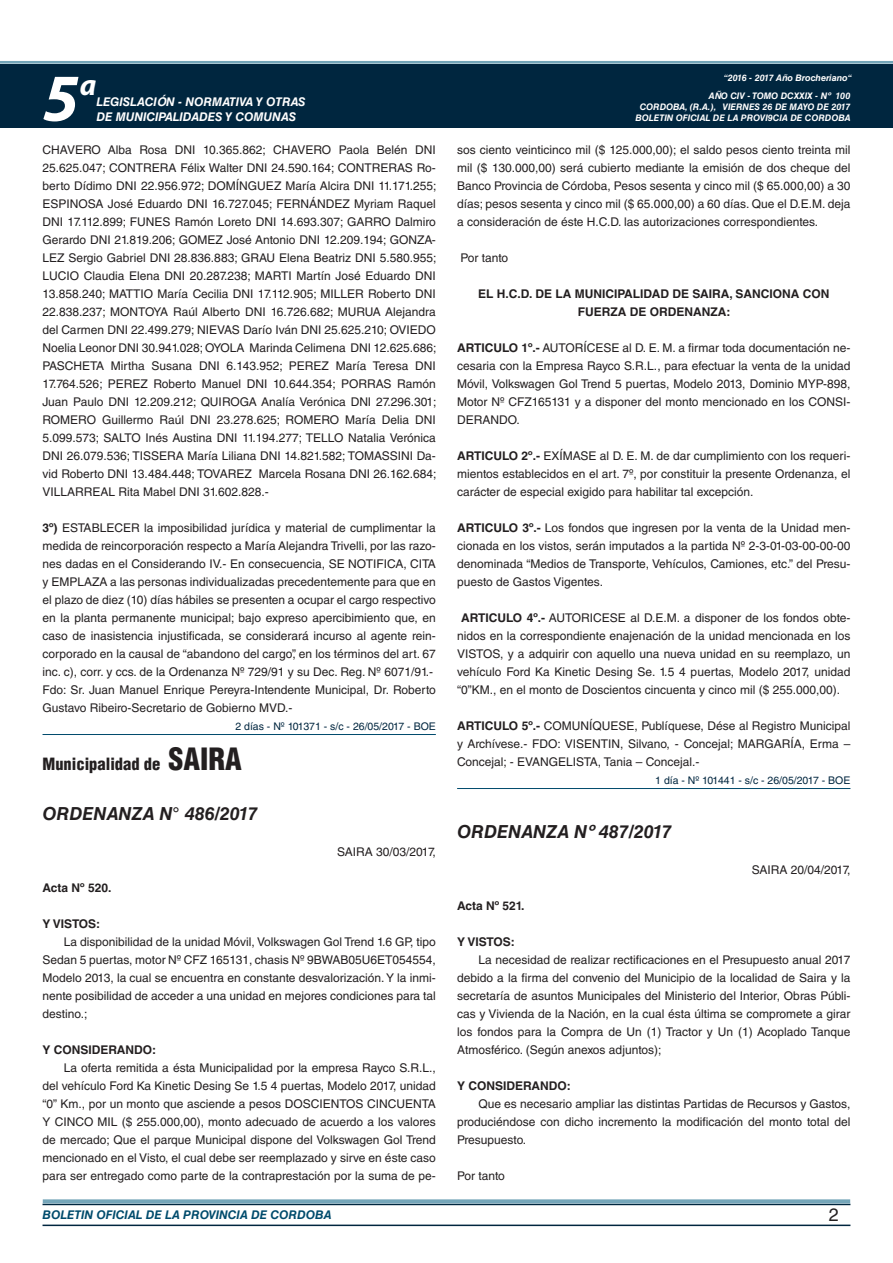
<style>
.page{position:relative;width:893px;height:1263px;background:#fff}
.page>*{position:absolute;margin:0;border:0;box-sizing:border-box;transform-origin:0 0}
.t1{font:italic 700 67.5px "Myriad Pro";color:#fff}
.t2{font:italic 700 30px "Myriad Pro";color:#fff}
.DOC__N{font:italic 700 18px "Helvetica LT Std";color:#231f20}
.t3{font:18px "Helvetica LT Std";color:#231f20}
.TITULO{font:900 condensed 16.5px "Helvetica LT Std";color:#231f20}
.TEXTO_BASE{font:12px/18px "Helvetica LT Std";color:#231f20;text-align:justify}
.TEXTO_BASE-2{font:700 12px "Helvetica LT Std";color:#231f20}
.RESUELVE{font:700 12px/18px "Helvetica LT Std";color:#231f20;text-align:center}
.t4{font:italic 700 12px "Helvetica LT Std";color:#fff}
.t5{font:italic 700 12px "Helvetica LT Std";color:#004b6c}
.FECHA{font:12px "Helvetica LT Std";color:#231f20}
.FECHA_DE_PUBLICACIÓN{font:10.5px "Helvetica LT Std";color:#00263f}
.t6{font:italic 700 9px/10.8px "Helvetica LT Std";color:#fff;text-align:right}
.s1{font-weight:700}
.s2{font-size:30px}
</style>
<div class="page">
<div style="left:0;top:61px;width:893px;height:6px;background:#fff;opacity:.75"></div>
<div style="left:0;top:64px;width:893px;height:64px;background:#00263f"></div>
<hr style="left:43px;top:1224px;width:807px;height:2px;background:#00263f">
<div style="left:42px;top:1198px;width:809px;height:8px;background:#fff;opacity:.75"></div>
<hr style="left:43px;top:734px;width:393px;height:1px;background:#004b6c">
<hr style="left:457px;top:788px;width:393px;height:1px;background:#004b6c">
<h1 class="t1" style="left:43px;top:54px;width:38px">5</h1>
<h2 class="t2" style="left:80px;top:66px;width:18px">a</h2>
<p class="t4" style="left:96px;top:95px;width:211px">LEGISLACIÓN - NORMATIVA Y OTRAS</p>
<p class="t4" style="left:96px;top:109px;width:201px">DE MUNICIPALIDADES Y COMUNAS</p>
<p class="TEXTO_BASE" style="left:43px;top:141px;width:395px">CHAVERO Alba Rosa DNI 10.365.862; CHAVERO Paola Belén DNI 25.625.047; CONTRERA Félix Walter DNI 24.590.164; CONTRERAS Ro&shy;berto Dídimo DNI 22.956.972; DOMÍNGUEZ María Alcira DNI 11.171.255; ESPINOSA José Eduardo DNI 16.727.045; FERNÁNDEZ Myriam Raquel DNI 17.112.899; FUNES Ramón Loreto DNI 14.693.307; GARRO Dalmiro Gerardo DNI 21.819.206; GOMEZ José Antonio DNI 12.209.194; GONZA-LEZ Sergio Gabriel DNI 28.836.883; GRAU Elena Beatriz DNI 5.580.955; LUCIO Claudia Elena DNI 20.287.238; MARTI Martín José Eduardo DNI 13.858.240; MATTIO María Cecilia DNI 17.112.905; MILLER Roberto DNI 22.838.237; MONTOYA Raúl Alberto DNI 16.726.682; MURUA Alejandra del Carmen DNI 22.499.279; NIEVAS Darío Iván DNI 25.625.210; OVIEDO Noelia Leonor DNI 30.941.028; OYOLA Marinda Celimena DNI 12.625.686; PASCHETA Mirtha Susana DNI 6.143.952; PEREZ María Teresa DNI 17.764.526; PEREZ Roberto Manuel DNI 10.644.354; PORRAS Ramón Juan Paulo DNI 12.209.212; QUIROGA Analía Verónica DNI 27.296.301; ROMERO Guillermo Raúl DNI 23.278.625; ROMERO María Delia DNI 5.099.573; SALTO Inés Austina DNI 11.194.277; TELLO Natalia Verónica DNI 26.079.536; TISSERA María Liliana DNI 14.821.582; TOMASSINI Da&shy;vid Roberto DNI 13.484.448; TOVAREZ Marcela Rosana DNI 26.162.684; VILLARREAL Rita Mabel DNI 31.602.828.-</p>
<p class="TEXTO_BASE" style="left:43px;top:519px;width:395px"><span class="s1">3º)</span> ESTABLECER la imposibilidad jurídica y material de cumplimentar la medida de reincorporación respecto a María Alejandra Trivelli, por las razo&shy;nes dadas en el Considerando IV.- En consecuencia, SE NOTIFICA, CITA y EMPLAZA a las personas individualizadas precedentemente para que en el plazo de diez (10) días hábiles se presenten a ocupar el cargo respectivo en la planta permanente municipal; bajo expreso apercibimiento que, en caso de inasistencia injustificada, se considerará incurso al agente rein&shy;corporado en la causal de “abandono del cargo”, en los términos del art. 67 inc. c), corr. y ccs. de la Ordenanza Nº 729/91 y su Dec. Reg. Nº 6071/91.-</p>
<p class="TEXTO_BASE" style="left:43px;top:681px;width:395px">Fdo: Sr. Juan Manuel Enrique Pereyra-Intendente Municipal, Dr. Roberto<br>Gustavo Ribeiro-Secretario de Gobierno MVD.-</p>
<p class="FECHA_DE_PUBLICACIÓN" style="left:235px;top:720px;width:202px">2 días - Nº 101371 - s/c - 26/05/2017 - BOE</p>
<p class="TITULO" style="left:43px;top:754px;width:201px">Municipalidad de <span class="s2">SAIRA</span></p>
<p class="DOC__N" style="left:43px;top:802px;width:217px">ORDENANZA N° 486/2017</p>
<p class="FECHA" style="left:337px;top:845px;width:100px">SAIRA 30/03/2017,</p>
<p class="TEXTO_BASE-2" style="left:43px;top:880px;width:70px">Acta Nº 520.</p>
<p class="TEXTO_BASE-2" style="left:43px;top:916px;width:59px">Y VISTOS:</p>
<p class="TEXTO_BASE" style="left:43px;top:933px;width:395px;text-indent:21px">La disponibilidad de la unidad Móvil, Volkswagen Gol Trend 1.6 GP, tipo Sedan 5 puertas, motor Nº CFZ 165131, chasis Nº 9BWAB05U6ET054554, Modelo 2013, la cual se encuentra en constante desvalorización. Y la inmi&shy;nente posibilidad de acceder a una unidad en mejores condiciones para tal destino.;</p>
<p class="TEXTO_BASE-2" style="left:43px;top:1042px;width:115px">Y CONSIDERANDO:</p>
<p class="TEXTO_BASE" style="left:43px;top:1059px;width:395px;text-indent:21px">La oferta remitida a ésta Municipalidad por la empresa Rayco S.R.L., del vehículo Ford Ka Kinetic Desing Se 1.5 4 puertas, Modelo 2017, unidad “0” Km., por un monto que asciende a pesos DOSCIENTOS CINCUENTA Y CINCO MIL ($ 255.000,00), monto adecuado de acuerdo a los valores de mercado; Que el parque Municipal dispone del Volkswagen Gol Trend mencionado en el Visto, el cual debe ser reemplazado y sirve en éste caso para ser entregado como parte de la contraprestación por la suma de pe-</p>
<p class="t6" style="left:724px;top:72px;width:130px">“2016 - 2017 Año Brocheriano“</p>
<p class="t6" style="left:635px;top:91px;width:217px">AÑO CIV - TOMO DCXXIX - Nº 100<br>CORDOBA, (R.A.), VIERNES 26 DE MAYO DE 2017<br>BOLETIN OFICIAL DE LA PROVI9CIA DE CORDOBA</p>
<p class="TEXTO_BASE" style="left:457px;top:141px;width:395px">sos ciento veinticinco mil ($ 125.000,00); el saldo pesos ciento treinta mil mil ($ 130.000,00) será cubierto mediante la emisión de dos cheque del Banco Provincia de Córdoba, Pesos sesenta y cinco mil ($ 65.000,00) a 30 días; pesos sesenta y cinco mil ($ 65.000,00) a 60 días. Que el D.E.M. deja a consideración de éste H.C.D. las autorizaciones correspondientes.</p>
<p class="TEXTO_BASE" style="left:460px;top:249px;width:49px">Por tanto</p>
<p class="RESUELVE" style="left:478px;top:284px;width:353px">EL H.C.D. DE LA MUNICIPALIDAD DE SAIRA, SANCIONA CON<br>FUERZA DE ORDENANZA:</p>
<p class="TEXTO_BASE" style="left:457px;top:339px;width:395px"><span class="s1">ARTICULO 1º.-</span> AUTORÍCESE al D. E. M. a firmar toda documentación ne&shy;cesaria con la Empresa Rayco S.R.L., para efectuar la venta de la unidad Móvil, Volkswagen Gol Trend 5 puertas, Modelo 2013, Dominio MYP-898, Motor Nº CFZ165131 y a disponer del monto mencionado en los CONSI-DERANDO.</p>
<p class="TEXTO_BASE" style="left:457px;top:447px;width:395px"><span class="s1">ARTICULO 2º.-</span> EXÍMASE al D. E. M. de dar cumplimiento con los requeri&shy;mientos establecidos en el art. 7º, por constituir la presente Ordenanza, el carácter de especial exigido para habilitar tal excepción.</p>
<p class="TEXTO_BASE" style="left:457px;top:519px;width:395px"><span class="s1">ARTICULO 3º.-</span> Los fondos que ingresen por la venta de la Unidad men&shy;cionada en los vistos, serán imputados a la partida Nº 2-3-01-03-00-00-00 denominada “Medios de Transporte, Vehículos, Camiones, etc.” del Presu&shy;puesto de Gastos Vigentes.</p>
<p class="TEXTO_BASE" style="left:457px;top:609px;width:395px;text-indent:4px"><span class="s1">ARTICULO 4º.-</span> AUTORICESE al D.E.M. a disponer de los fondos obte&shy;nidos en la correspondiente enajenación de la unidad mencionada en los VISTOS, y a adquirir con aquello una nueva unidad en su reemplazo, un vehículo Ford Ka Kinetic Desing Se. 1.5 4 puertas, Modelo 2017, unidad “0”KM., en el monto de Doscientos cincuenta y cinco mil ($ 255.000,00).</p>
<p class="TEXTO_BASE" style="left:457px;top:717px;width:395px"><span class="s1">ARTICULO 5º.-</span> COMUNÍQUESE, Publíquese, Dése al Registro Municipal y Archívese.- FDO: VISENTIN, Silvano, - Concejal; MARGARÍA, Erma – Concejal; - EVANGELISTA, Tania – Concejal.-</p>
<p class="FECHA_DE_PUBLICACIÓN" style="left:655px;top:774px;width:197px">1 día - Nº 101441 - s/c - 26/05/2017 - BOE</p>
<p class="DOC__N" style="left:457px;top:820px;width:216px">ORDENANZA Nº 487/2017</p>
<p class="FECHA" style="left:752px;top:863px;width:100px">SAIRA 20/04/2017,</p>
<p class="TEXTO_BASE-2" style="left:457px;top:898px;width:69px">Acta Nº 521.</p>
<p class="TEXTO_BASE-2" style="left:457px;top:934px;width:59px">Y VISTOS:</p>
<p class="TEXTO_BASE" style="left:457px;top:951px;width:395px;text-indent:21px">La necesidad de realizar rectificaciones en el Presupuesto anual 2017 debido a la firma del convenio del Municipio de la localidad de Saira y la secretaría de asuntos Municipales del Ministerio del Interior, Obras Públi&shy;cas y Vivienda de la Nación, en la cual ésta última se compromete a girar los fondos para la Compra de Un (1) Tractor y Un (1) Acoplado Tanque Atmosférico. (Según anexos adjuntos);</p>
<p class="TEXTO_BASE-2" style="left:457px;top:1078px;width:115px">Y CONSIDERANDO:</p>
<p class="TEXTO_BASE" style="left:457px;top:1095px;width:395px;text-indent:21px">Que es necesario ampliar las distintas Partidas de Recursos y Gastos, produciéndose con dicho incremento la modificación del monto total del Presupuesto.</p>
<p class="TEXTO_BASE" style="left:457px;top:1167px;width:49px">Por tanto</p>
<p class="t5" style="left:43px;top:1208px;width:290px">BOLETIN OFICIAL DE LA PROVINCIA DE CORDOBA</p>
<p class="t3" style="left:829px;top:1204px;width:12px">2</p>
</div>
